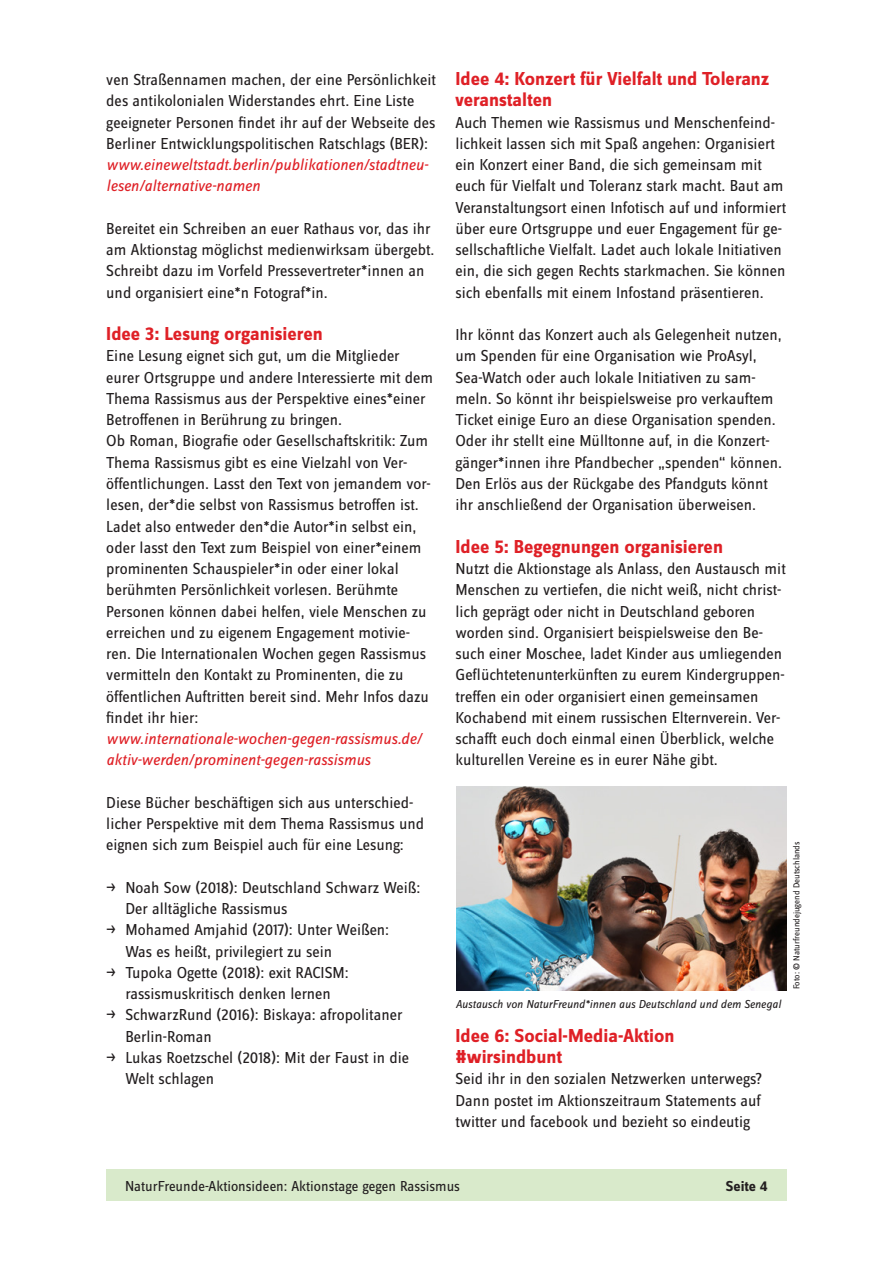
<style>
.page{position:relative;width:893px;height:1263px;background:#fff}
.page>*{position:absolute;margin:0;border:0;box-sizing:border-box;transform-origin:0 0}
.t1{font:700 19.5px/21.3px "Zine Sans Dis OT";color:#df2026}
.t2{font:16.5px/21.3px "Zine Sans Dis OT";color:#231f20}
.t3{font:italic 16.5px/21.3px "Zine Sans Dis OT";color:#df2026}
.t4{font:15px "Zine Sans Dis OT";color:#231f20}
.t5{font:700 15px "Zine Sans Dis OT";color:#231f20}
.t6{font:italic 12px "Zine Sans Dis OT";color:#231f20}
.t7{font:9px "Zine Sans Dis OT";color:#231f20}
</style>
<div class="page">
<div style="left:106px;top:1169px;width:681px;height:31px;background:#d9eacb"></div>
<img style="left:456px;top:786px;width:331px;height:204px">
<p class="t2" style="left:106px;top:70px;width:331px">ven Straßennamen machen, der eine Persönlichkeit des antikolonialen Widerstandes ehrt. Eine Liste geeigneter Personen findet ihr auf der Webseite des Berliner Entwicklungspolitischen Ratschlags (BER):</p>
<p class="t3" style="left:106px;top:155px;width:324px">www.eineweltstadt.berlin/publikationen/stadtneu&shy;lesen/alternative-namen</p>
<p class="t2" style="left:106px;top:218px;width:330px">Bereitet ein Schreiben an euer Rathaus vor, das ihr am Aktionstag möglichst medienwirksam übergebt.<br>Schreibt dazu im Vorfeld Pressevertreter*innen an und organisiert eine*n Fotograf*in.</p>
<p class="t1" style="left:106px;top:324px;width:218px">Idee 3: Lesung organisieren</p>
<p class="t2" style="left:106px;top:346px;width:328px">Eine Lesung eignet sich gut, um die Mitglieder eurer Ortsgruppe und andere Interessierte mit dem Thema Rassismus aus der Perspektive eines*einer Betroffenen in Berührung zu bringen.<br>Ob Roman, Biografie oder Gesellschaftskritik: Zum Thema Rassismus gibt es eine Vielzahl von Ver&shy;öffentlichungen. Lasst den Text von jemandem vor&shy;lesen, der*die selbst von Rassismus betroffen ist.<br>Ladet also entweder den*die Autor*in selbst ein, oder lasst den Text zum Beispiel von einer*einem prominenten Schauspieler*in oder einer lokal berühmten Persönlichkeit vorlesen. Berühmte Personen können dabei helfen, viele Menschen zu erreichen und zu eigenem Engagement motivie&shy;ren. Die Internationalen Wochen gegen Rassismus vermitteln den Kontakt zu Prominenten, die zu öffentlichen Auftritten bereit sind. Mehr Infos dazu findet ihr hier:</p>
<p class="t3" style="left:106px;top:729px;width:317px">www.internationale-wochen-gegen-rassismus.de/ aktiv-werden/prominent-gegen-rassismus</p>
<p class="t2" style="left:106px;top:792px;width:319px">Diese Bücher beschäftigen sich aus unterschied&shy;licher Perspektive mit dem Thema Rassismus und eignen sich zum Beispiel auch für eine Lesung:</p>
<p class="t2" style="left:125px;top:877px;width:297px;text-indent:-19px">→ Noah Sow (2018): Deutschland Schwarz Weiß:<br>Der alltägliche Rassismus</p>
<p class="t2" style="left:125px;top:920px;width:265px;text-indent:-19px">→ Mohamed Amjahid (2017): Unter Weißen:<br>Was es heißt, privilegiert zu sein</p>
<p class="t2" style="left:106px;top:962px;width:244px;text-align:center">→ Tupoka Ogette (2018): exit RACISM: rassismuskritisch denken lernen</p>
<p class="t2" style="left:125px;top:1005px;width:279px;text-indent:-19px">→ SchwarzRund (2016): Biskaya: afropolitaner<br>Berlin-Roman</p>
<p class="t2" style="left:125px;top:1047px;width:285px;text-indent:-19px">→ Lukas Roetzschel (2018): Mit der Faust in die<br>Welt schlagen</p>
<p class="t1" style="left:455px;top:69px;width:316px">Idee 4: Konzert für Vielfalt und Toleranz veranstalten</p>
<p class="t2" style="left:455px;top:112px;width:332px">Auch Themen wie Rassismus und Menschenfeind&shy;lichkeit lassen sich mit Spaß angehen: Organisiert ein Konzert einer Band, die sich gemeinsam mit euch für Vielfalt und Toleranz stark macht. Baut am Veranstaltungsort einen Infotisch auf und informiert über eure Ortsgruppe und euer Engagement für ge&shy;sellschaftliche Vielfalt. Ladet auch lokale Initiativen ein, die sich gegen Rechts starkmachen. Sie können sich ebenfalls mit einem Infostand präsentieren.</p>
<p class="t2" style="left:455px;top:325px;width:328px">Ihr könnt das Konzert auch als Gelegenheit nutzen, um Spenden für eine Organisation wie ProAsyl, Sea-Watch oder auch lokale Initiativen zu sam&shy;meln. So könnt ihr beispielsweise pro verkauftem Ticket einige Euro an diese Organisation spenden.<br>Oder ihr stellt eine Mülltonne auf, in die Konzert&shy;gänger*innen ihre Pfandbecher „spenden“ können.<br>Den Erlös aus der Rückgabe des Pfandguts könnt ihr anschließend der Organisation überweisen.</p>
<p class="t1" style="left:455px;top:537px;width:269px">Idee 5: Begegnungen organisieren</p>
<p class="t2" style="left:455px;top:559px;width:332px">Nutzt die Aktionstage als Anlass, den Austausch mit Menschen zu vertiefen, die nicht weiß, nicht christ&shy;lich geprägt oder nicht in Deutschland geboren worden sind. Organisiert beispielsweise den Be&shy;such einer Moschee, ladet Kinder aus umliegenden Geflüchtetenunterkünften zu eurem Kindergruppen&shy;treffen ein oder organisiert einen gemeinsamen Kochabend mit einem russischen Elternverein. Ver&shy;schafft euch doch einmal einen Überblick, welche kulturellen Vereine es in eurer Nähe gibt.</p>
<p class="t6" style="left:456px;top:999px;width:327px">Austausch von NaturFreund*innen aus Deutschland und dem Senegal</p>
<p class="t1" style="left:455px;top:1026px;width:221px">Idee 6: Social-Media-Aktion #wirsindbunt</p>
<p class="t2" style="left:455px;top:1069px;width:308px;text-align:justify">Seid ihr in den sozialen Netzwerken unterwegs?<br>Dann postet im Aktionszeitraum Statements auf twitter und facebook und bezieht so eindeutig</p>
<p class="t7" style="left:792px;top:989px;width:149px;rotate:-90deg">Foto: © Naturfreundejugend Deutschlands</p>
<p class="t4" style="left:125px;top:1178px;width:337px">NaturFreunde-Aktionsideen: Aktionstage gegen Rassismus</p>
<p class="t5" style="left:726px;top:1178px;width:43px">Seite 4</p>
</div>
